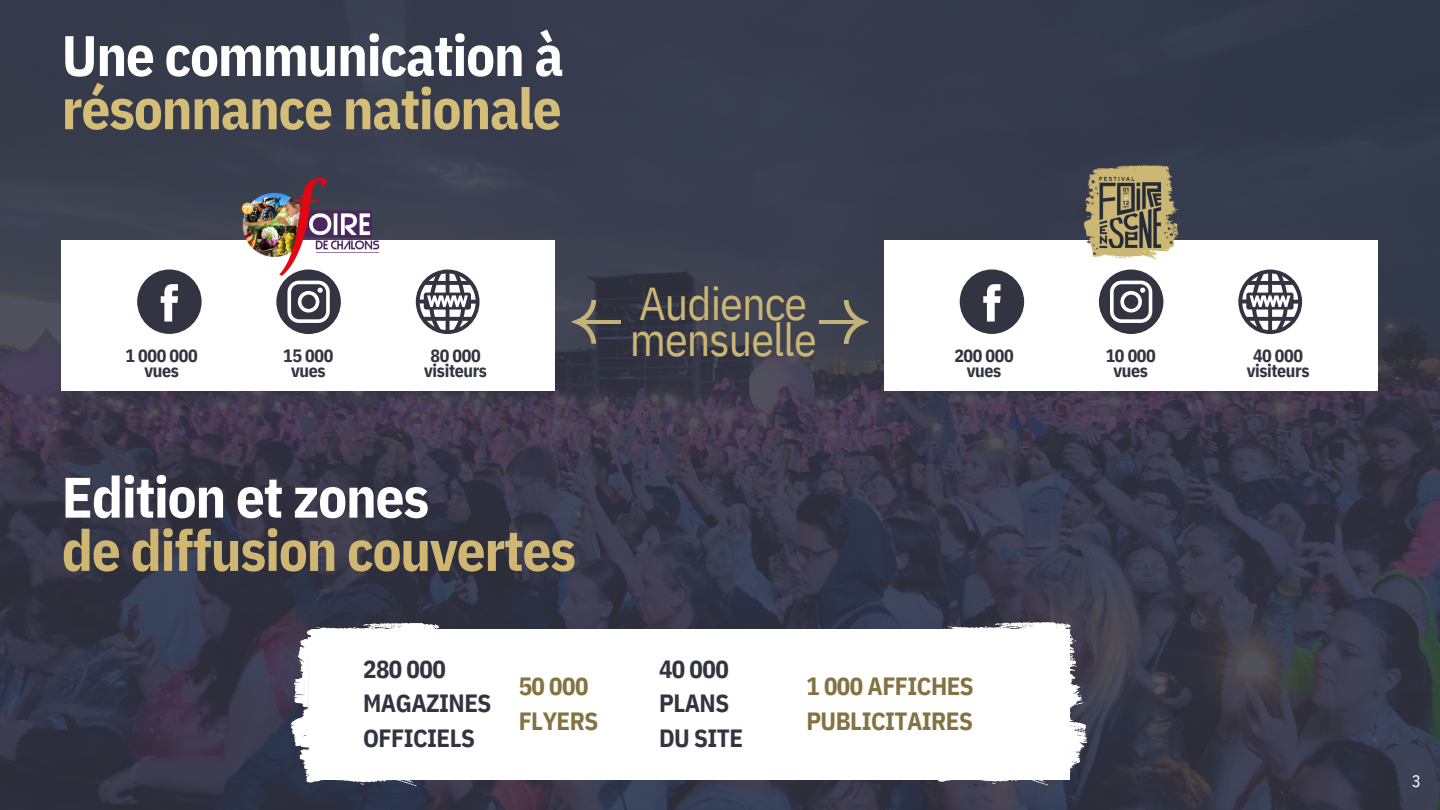
<style>
.page{position:relative;width:1440px;height:810px;background:#fff}
.page>*{position:absolute;margin:0;border:0;box-sizing:border-box;transform-origin:0 0}
.t1{font:700 57px "IBM Plex Sans Cond";letter-spacing:-.02em;color:#fff}
.t2{font:700 57px "IBM Plex Sans Cond";letter-spacing:-.02em;color:#cfb673}
.t3{font:700 57px "IBM Plex Sans Cond";letter-spacing:-.02em;color:#d4bd77}
.t4{font:46px "IBM Plex Sans Cond";letter-spacing:-.02em;color:#cbb574}
.t5{font:700 24.9px/34.5px "IBM Plex Sans Cond";letter-spacing:-.02em;color:#333441}
.t6{font:700 24.9px/34.5px "IBM Plex Sans Cond";letter-spacing:-.02em;color:#847243}
.t7{font:700 17.9px/14.5px "IBM Plex Sans Cond";letter-spacing:-.02em;color:#333441;text-align:center}
.t8{font:16.9px "IBM Plex Sans Cond";color:#fff}
</style>
<div class="page">
<img style="left:0;top:0;width:1440px;height:810px">
<div style="left:62px;top:240px;width:493px;height:151px;background:#fff"></div>
<svg style="left:137px;top:270px;width:65px;height:64px"></svg>
<svg style="left:276px;top:300px;width:65px;height:34px"></svg>
<svg style="left:416px;top:270px;width:64px;height:64px"></svg>
<div style="left:885px;top:240px;width:493px;height:151px;background:#fff"></div>
<img style="left:1080px;top:160px;width:103px;height:99px">
<img style="left:226px;top:154px;width:164px;height:146px">
<svg style="left:844px;top:300px;width:25px;height:44px"></svg>
<hr style="left:819px;top:320px;width:44px;height:4px;background:#c5b27a">
<svg style="left:571px;top:300px;width:25px;height:44px"></svg>
<hr style="left:577px;top:320px;width:44px;height:4px;background:#c5b27a">
<svg style="left:960px;top:270px;width:64px;height:64px"></svg>
<svg style="left:1099px;top:270px;width:64px;height:64px"></svg>
<svg style="left:1238px;top:270px;width:64px;height:64px"></svg>
<div style="left:312px;top:629px;width:757px;height:151px;background:#fff"></div>
<svg style="left:291px;top:623px;width:164px;height:163px"></svg>
<svg style="left:922px;top:622px;width:165px;height:163px"></svg>
<h1 class="t1" style="left:62px;top:18px;width:504px">Une communication à</h1>
<h1 class="t3" style="left:62px;top:71px;width:502px">résonnance nationale</h1>
<p class="t7" style="left:126px;top:348px;width:74px">1 000 000</p>
<p class="t7" style="left:144px;top:363px;width:36px">vues</p>
<h2 class="t4" style="left:639px;top:273px;width:170px">Audience</h2>
<h2 class="t4" style="left:630px;top:309px;width:188px">mensuelle</h2>
<p class="t7" style="left:283px;top:348px;width:52px">15 000 vues</p>
<p class="t7" style="left:424px;top:348px;width:64px">80 000 visiteurs</p>
<p class="t7" style="left:954px;top:348px;width:61px">200 000 vues</p>
<p class="t7" style="left:1106px;top:348px;width:52px">10 000 vues</p>
<p class="t7" style="left:1247px;top:348px;width:64px">40 000 visiteurs</p>
<h1 class="t1" style="left:62px;top:459px;width:369px">Edition et zones</h1>
<h1 class="t2" style="left:62px;top:512px;width:516px">de diffusion couvertes</h1>
<h3 class="t5" style="left:363px;top:651px;width:130px">280 000<br>MAGAZINES<br>OFFICIELS</h3>
<h3 class="t5" style="left:659px;top:651px;width:85px">40 000<br>PLANS<br>DU SITE</h3>
<h3 class="t6" style="left:519px;top:669px;width:81px">50 000<br>FLYERS</h3>
<h3 class="t6" style="left:806px;top:669px;width:169px">1 000 AFFICHES<br>PUBLICITAIRES</h3>
<p class="t8" style="left:1412px;top:770px;width:11px">3</p>
</div>
